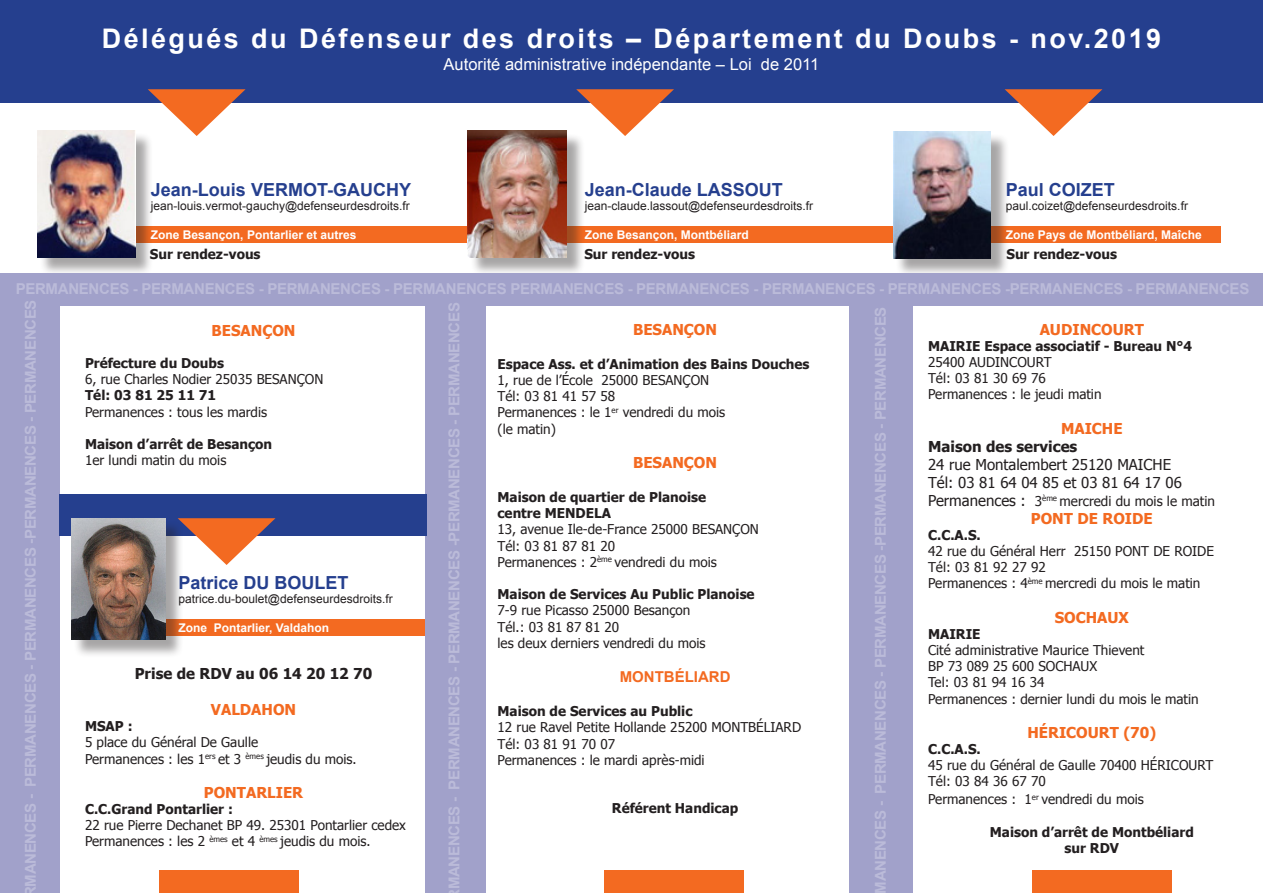
<style>
.page{position:relative;width:1263px;height:893px;background:#fff}
.page>*{position:absolute;margin:0;border:0;box-sizing:border-box;transform-origin:0 0}
.t1{font:700 27px "Arial";letter-spacing:.09em;color:#fff}
.t2{font:700 18px "Arial";color:#253f8e}
.t3{font:16.5px "Arial";color:#fff}
.t4{font:700 15px "Arial";letter-spacing:-.02em;color:#bbbbd9}
.t5{font:700 15px "Tahoma";color:#f36a21}
.t6{font:15px "Tahoma";color:#231f20}
.t7{font:700 15px "Tahoma";color:#231f20}
.t8{font:700 15px "Arial";color:#f36a21}
.t9{font:13.5px "Tahoma";color:#231f20}
.t10{font:700 13.5px "Tahoma";color:#231f20}
.t11{font:12px "Arial";color:#231f20}
.t12{font:700 12px "Arial";color:#fff}
.s1{font-size:15px}
</style>
<div class="page">
<div style="left:159px;top:620px;width:266px;height:16px;background:#f36a21"></div>
<div style="left:136px;top:226px;width:1084px;height:17px;background:#f36a21"></div>
<div style="left:0;top:0;width:1263px;height:102px;background:#253f8e"></div>
<div style="left:470px;top:133px;width:116px;height:143px;background:#231f20;opacity:.4"></div>
<img style="left:468px;top:130px;width:99px;height:128px">
<div style="left:895px;top:133px;width:115px;height:144px;background:#231f20;opacity:.4"></div>
<img style="left:893px;top:131px;width:98px;height:127px">
<div style="left:40px;top:132px;width:114px;height:144px;background:#231f20;opacity:.4"></div>
<img style="left:37px;top:130px;width:98px;height:127px">
<svg style="left:148px;top:89px;width:98px;height:47px"></svg>
<svg style="left:576px;top:89px;width:98px;height:47px"></svg>
<svg style="left:1005px;top:89px;width:97px;height:47px"></svg>
<div style="left:33px;top:273px;width:1230px;height:33px;background:#a1a1ca"></div>
<div style="left:0;top:273px;width:60px;height:620px;background:#a1a1ca"></div>
<div style="left:425px;top:294px;width:61px;height:599px;background:#a1a1ca"></div>
<div style="left:849px;top:294px;width:63px;height:599px;background:#a1a1ca"></div>
<div style="left:159px;top:870px;width:140px;height:23px;background:#f36a21"></div>
<div style="left:604px;top:870px;width:140px;height:23px;background:#f36a21"></div>
<div style="left:1033px;top:870px;width:139px;height:23px;background:#f36a21"></div>
<div style="left:60px;top:494px;width:367px;height:42px;background:#253f8e"></div>
<svg style="left:178px;top:518px;width:97px;height:47px"></svg>
<div style="left:73px;top:521px;width:111px;height:137px;background:#231f20;opacity:.4"></div>
<img style="left:71px;top:518px;width:94px;height:121px">
<p class="t1" style="left:102px;top:21px;width:1061px">Délégués du Défenseur des droits – Département du Doubs - nov.2019</p>
<p class="t3" style="left:444px;top:53px;width:377px">Autorité administrative indépendante – Loi de 2011</p>
<p class="t2" style="left:151px;top:178px;width:262px">Jean-Louis VERMOT-GAUCHY</p>
<p class="t11" style="left:151px;top:198px;width:260px">jean-louis.vermot-gauchy@defenseurdesdroits.fr</p>
<p class="t12" style="left:151px;top:227px;width:207px">Zone Besançon, Pontarlier et autres</p>
<p class="t2" style="left:585px;top:178px;width:200px">Jean-Claude LASSOUT</p>
<p class="t11" style="left:585px;top:198px;width:230px">jean-claude.lassout@defenseurdesdroits.fr</p>
<p class="t12" style="left:585px;top:227px;width:166px">Zone Besançon, Montbéliard</p>
<p class="t2" style="left:1006px;top:178px;width:111px">Paul COIZET</p>
<p class="t11" style="left:1006px;top:198px;width:184px">paul.coizet@defenseurdesdroits.fr</p>
<p class="t12" style="left:1006px;top:227px;width:198px">Zone Pays de Montbéliard, Maîche</p>
<p class="t10" style="left:150px;top:244px;width:112px">Sur rendez-vous</p>
<p class="t10" style="left:584px;top:244px;width:112px">Sur rendez-vous</p>
<p class="t10" style="left:1006px;top:244px;width:112px">Sur rendez-vous</p>
<p class="t4" style="left:16px;top:278px;width:1235px">PERMANENCES - PERMANENCES - PERMANENCES - PERMANENCES PERMANENCES - PERMANENCES - PERMANENCES - PERMANENCES -PERMANENCES - PERMANENCES</p>
<p class="t4" style="left:21px;top:897px;width:599px;rotate:-90deg">RMANENCES - PERMANENCES - PERMANENCES -PERMANENCES - PERMANENCES</p>
<p class="t4" style="left:444px;top:889px;width:588px;rotate:-90deg">MANENCES - PERMANENCES - PERMANENCES -PERMANENCES - PERMANENCES</p>
<p class="t4" style="left:871px;top:893px;width:588px;rotate:-90deg">MANENCES - PERMANENCES - PERMANENCES -PERMANENCES - PERMANENCES</p>
<p class="t5" style="left:633px;top:319px;width:85px">BESANÇON</p>
<p class="t10" style="left:497px;top:354px;width:313px">Espace Ass. et d’Animation des Bains Douches</p>
<p class="t9" style="left:497px;top:371px;width:213px">1, rue de l’École 25000 BESANÇON</p>
<p class="t9" style="left:497px;top:387px;width:119px">Tél: 03 81 41 57 58</p>
<p class="t9" style="left:497px;top:403px;width:229px">Permanences : le 1<sup>er</sup> vendredi du mois</p>
<p class="t9" style="left:497px;top:420px;width:60px">(le matin)</p>
<p class="t5" style="left:633px;top:452px;width:85px">BESANÇON</p>
<p class="t10" style="left:497px;top:488px;width:210px">Maison de quartier de Planoise</p>
<p class="t10" style="left:497px;top:504px;width:115px">centre MENDELA</p>
<p class="t9" style="left:497px;top:520px;width:263px">13, avenue Ile-de-France 25000 BESANÇON</p>
<p class="t9" style="left:497px;top:537px;width:119px">Tél: 03 81 87 81 20</p>
<p class="t9" style="left:497px;top:553px;width:221px">Permanences : 2<sup>ème</sup> vendredi du mois</p>
<p class="t10" style="left:497px;top:585px;width:259px">Maison de Services Au Public Planoise</p>
<p class="t9" style="left:497px;top:601px;width:194px">7-9 rue Picasso 25000 Besançon</p>
<p class="t9" style="left:497px;top:618px;width:123px">Tél.: 03 81 87 81 20</p>
<p class="t9" style="left:497px;top:634px;width:210px">les deux derniers vendredi du mois</p>
<p class="t8" style="left:620px;top:667px;width:112px">MONTBÉLIARD</p>
<p class="t10" style="left:497px;top:702px;width:196px">Maison de Services au Public</p>
<p class="t9" style="left:497px;top:718px;width:305px">12 rue Ravel Petite Hollande 25200 MONTBÉLIARD</p>
<p class="t9" style="left:497px;top:735px;width:119px">Tél: 03 81 91 70 07</p>
<p class="t9" style="left:497px;top:751px;width:209px">Permanences : le mardi après-midi</p>
<p class="t10" style="left:612px;top:799px;width:128px">Référent Handicap</p>
<p class="t5" style="left:1040px;top:319px;width:106px">AUDINCOURT</p>
<p class="t10" style="left:928px;top:336px;width:265px">MAIRIE Espace associatif - Bureau N°4</p>
<p class="t9" style="left:928px;top:353px;width:125px">25400 AUDINCOURT</p>
<p class="t9" style="left:928px;top:369px;width:119px">Tél: 03 81 30 69 76</p>
<p class="t9" style="left:928px;top:385px;width:175px">Permanences : le jeudi matin</p>
<p class="t5" style="left:1061px;top:418px;width:63px">MAICHE</p>
<p class="t7" style="left:928px;top:436px;width:151px">Maison des services</p>
<p class="t6" style="left:928px;top:454px;width:244px">24 rue Montalembert 25120 MAICHE</p>
<p class="t6" style="left:928px;top:472px;width:255px">Tél: 03 81 64 04 85 et 03 81 64 17 06</p>
<p class="t9" style="left:928px;top:492px;width:288px"><span class="s1">Permanences :</span> 3<sup>ème</sup> mercredi du mois le matin</p>
<p class="t5" style="left:1031px;top:508px;width:123px">PONT DE ROIDE</p>
<p class="t10" style="left:928px;top:525px;width:54px">C.C.A.S.</p>
<p class="t9" style="left:928px;top:542px;width:287px">42 rue du Général Herr 25150 PONT DE ROIDE</p>
<p class="t9" style="left:928px;top:558px;width:119px">Tél: 03 81 92 27 92</p>
<p class="t9" style="left:928px;top:574px;width:274px">Permanences : 4<sup>ème</sup> mercredi du mois le matin</p>
<p class="t5" style="left:1055px;top:607px;width:76px">SOCHAUX</p>
<p class="t10" style="left:928px;top:624px;width:54px">MAIRIE</p>
<p class="t9" style="left:928px;top:641px;width:218px">Cité administrative Maurice Thievent</p>
<p class="t9" style="left:928px;top:657px;width:171px">BP 73 089 25 600 SOCHAUX</p>
<p class="t9" style="left:928px;top:673px;width:118px">Tel: 03 81 94 16 34</p>
<p class="t9" style="left:928px;top:690px;width:272px">Permanences : dernier lundi du mois le matin</p>
<p class="t5" style="left:1027px;top:722px;width:130px">HÉRICOURT (70)</p>
<p class="t10" style="left:928px;top:740px;width:54px">C.C.A.S.</p>
<p class="t9" style="left:928px;top:756px;width:287px">45 rue du Général de Gaulle 70400 HÉRICOURT</p>
<p class="t9" style="left:928px;top:772px;width:119px">Tél: 03 84 36 67 70</p>
<p class="t9" style="left:928px;top:790px;width:217px">Permanences : 1<sup>er</sup> vendredi du mois</p>
<p class="t10" style="left:990px;top:822px;width:205px">Maison d’arrêt de Montbéliard</p>
<p class="t10" style="left:1064px;top:839px;width:56px">sur RDV</p>
<p class="t5" style="left:212px;top:320px;width:85px">BESANÇON</p>
<p class="t10" style="left:85px;top:354px;width:140px">Préfecture du Doubs</p>
<p class="t9" style="left:85px;top:370px;width:240px">6, rue Charles Nodier 25035 BESANÇON</p>
<p class="t10" style="left:85px;top:386px;width:133px">Tél: 03 81 25 11 71</p>
<p class="t9" style="left:85px;top:403px;width:184px">Permanences : tous les mardis</p>
<p class="t10" style="left:85px;top:435px;width:189px">Maison d’arrêt de Besançon</p>
<p class="t9" style="left:85px;top:451px;width:143px">1er lundi matin du mois</p>
<p class="t2" style="left:179px;top:570px;width:172px">Patrice DU BOULET</p>
<p class="t11" style="left:179px;top:591px;width:216px">patrice.du-boulet@defenseurdesdroits.fr</p>
<p class="t12" style="left:179px;top:620px;width:152px">Zone Pontarlier, Valdahon</p>
<p class="t7" style="left:135px;top:663px;width:239px">Prise de RDV au 06 14 20 12 70</p>
<p class="t5" style="left:211px;top:699px;width:87px">VALDAHON</p>
<p class="t10" style="left:85px;top:717px;width:49px">MSAP :</p>
<p class="t9" style="left:85px;top:733px;width:175px">5 place du Général De Gaulle</p>
<p class="t9" style="left:85px;top:750px;width:273px">Permanences : les 1<sup>ers</sup> et 3 <sup>èmes</sup> jeudis du mois.</p>
<p class="t5" style="left:204px;top:782px;width:101px">PONTARLIER</p>
<p class="t10" style="left:85px;top:800px;width:149px">C.C.Grand Pontarlier :</p>
<p class="t9" style="left:85px;top:816px;width:322px">22 rue Pierre Dechanet BP 49. 25301 Pontarlier cedex</p>
<p class="t9" style="left:85px;top:832px;width:287px">Permanences : les 2 <sup>èmes</sup> et 4 <sup>èmes</sup> jeudis du mois.</p>
</div>
